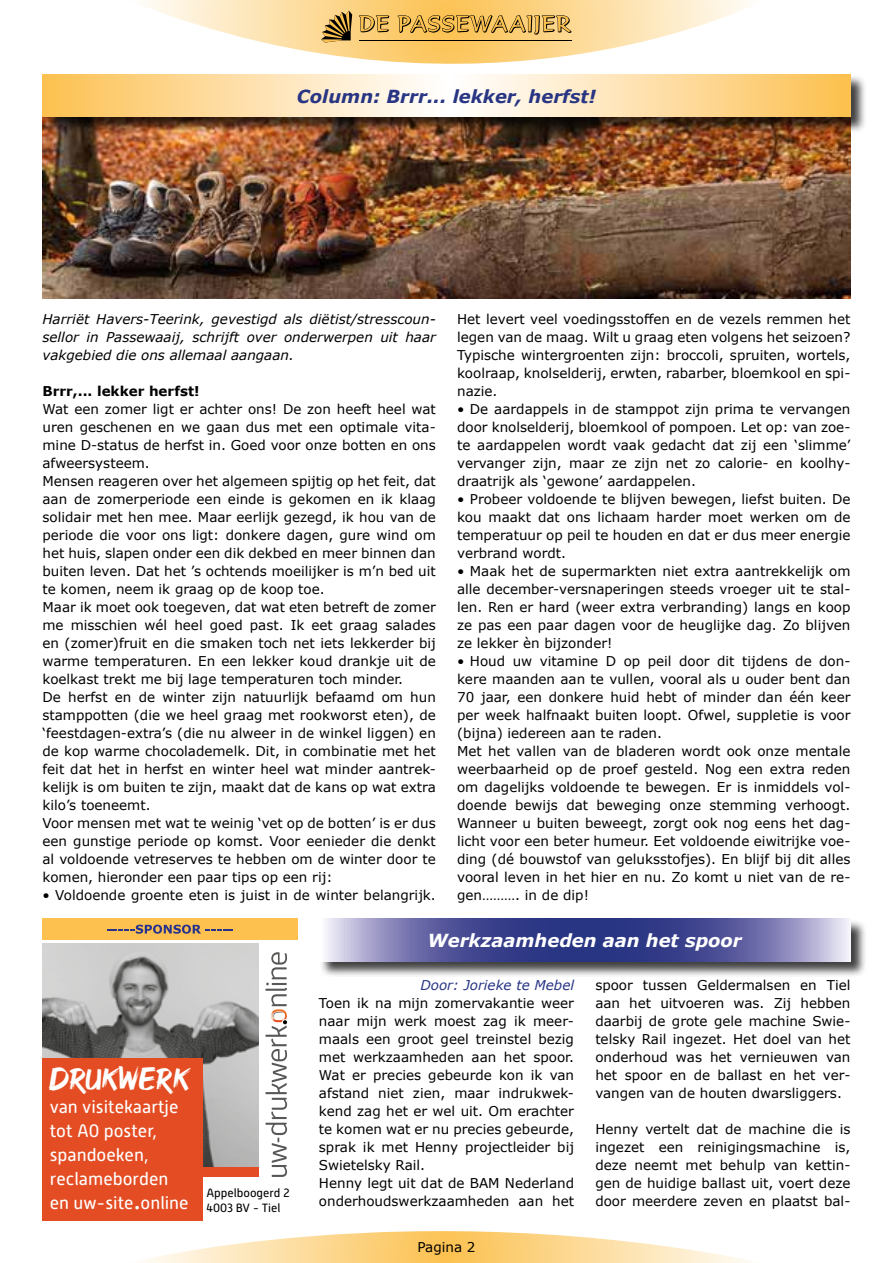
<style>
.page{position:relative;width:893px;height:1263px;background:#fff}
.page>*{position:absolute;margin:0;border:0;box-sizing:border-box;transform-origin:0 0}
.t1{font:31.5px "GOODBRUSH";color:#fff}
.t2{font:18px/24px "Alwyn New Rounded";color:#fff}
.t3{font:italic 700 18px "Verdana";color:#283583}
.t4{font:italic 700 18px "Verdana";color:#fff}
.t5{font:13.5px/18px "Verdana";color:#000;text-align:justify}
.t6{font:italic 13.5px/18px "Verdana";color:#000;text-align:justify}
.t7{font:700 13.5px "Verdana";color:#000}
.t8{font:italic 13.5px "Verdana";color:#283583}
.t9{font:12px/14.4px "Alwyn New";color:#000}
.s1{font-size:30px}
</style>
<div class="page">
<svg style="left:144px;top:1231px;width:606px;height:31px"></svg>
<hr style="left:128px;top:1262px;width:637px;height:1px;background:#fcc14f">
<svg style="left:145px;top:0;width:604px;height:64px"></svg>
<img style="left:43px;top:944px;width:216px;height:223px">
<svg style="left:265px;top:952px;width:22px;height:225px"></svg>
<div style="left:43px;top:1058px;width:160px;height:162px;background:#e44d23"></div>
<div style="left:203px;top:1167px;width:56px;height:10px;background:#e44d23"></div>
<div style="left:43px;top:918px;width:255px;height:22px;background:#fcc14f"></div>
<svg style="left:107px;top:925px;width:126px;height:9px"></svg>
<div style="left:319px;top:919px;width:548px;height:59px;background:#000;opacity:.75"></div>
<svg style="left:319px;top:918px;width:531px;height:43px;background:#6468a5"></svg>
<img style="left:43px;top:134px;width:807px;height:164px">
<div style="left:43px;top:75px;width:824px;height:59px;background:#000;opacity:.75"></div>
<svg style="left:43px;top:74px;width:807px;height:43px;background:#fedfaa"></svg>
<h2 class="t3" style="left:297px;top:83px;width:301px">Column: Brrr... lekker, herfst!</h2>
<p class="t6" style="left:43px;top:310px;width:395px">Harriët Havers-Teerink, gevestigd als diëtist/stresscoun&shy;sellor in Passewaaij, schrijft over onderwerpen uit haar vakgebied die ons allemaal aangaan.</p>
<p class="t7" style="left:43px;top:382px;width:159px">Brrr,... lekker herfst!</p>
<p class="t5" style="left:43px;top:400px;width:395px;text-align:left">Wat een zomer ligt er achter ons! De zon heeft heel wat uren geschenen en we gaan dus met een optimale vita&shy;mine D-status de herfst in. Goed voor onze botten en ons afweersysteem.<br>Mensen reageren over het algemeen spijtig op het feit, dat aan de zomerperiode een einde is gekomen en ik klaag solidair met hen mee. Maar eerlijk gezegd, ik hou van de periode die voor ons ligt: donkere dagen, gure wind om het huis, slapen onder een dik dekbed en meer binnen dan buiten leven. Dat het ’s ochtends moeilijker is m’n bed uit te komen, neem ik graag op de koop toe.<br>Maar ik moet ook toegeven, dat wat eten betreft de zomer me misschien wél heel goed past. Ik eet graag salades en (zomer)fruit en die smaken toch net iets lekkerder bij warme temperaturen. En een lekker koud drankje uit de koelkast trekt me bij lage temperaturen toch minder.<br>De herfst en de winter zijn natuurlijk befaamd om hun stamppotten (die we heel graag met rookworst eten), de ‘feestdagen-extra’s (die nu alweer in de winkel liggen) en de kop warme chocolademelk. Dit, in combinatie met het feit dat het in herfst en winter heel wat minder aantrek&shy;kelijk is om buiten te zijn, maakt dat de kans op wat extra kilo’s toeneemt.<br>Voor mensen met wat te weinig ‘vet op de botten’ is er dus een gunstige periode op komst. Voor eenieder die denkt al voldoende vetreserves te hebben om de winter door te komen, hieronder een paar tips op een rij:</p>
<p class="t5" style="left:43px;top:886px;width:395px">• Voldoende groente eten is juist in de winter belangrijk.</p>
<p class="t5" style="left:457px;top:310px;width:395px">Het levert veel voedingsstoffen en de vezels remmen het legen van de maag. Wilt u graag eten volgens het seizoen?<br>Typische wintergroenten zijn: broccoli, spruiten, wortels, koolraap, knolselderij, erwten, rabarber, bloemkool en spi&shy;nazie.</p>
<p class="t5" style="left:457px;top:400px;width:395px">• De aardappels in de stamppot zijn prima te vervangen door knolselderij, bloemkool of pompoen. Let op: van zoe&shy;te aardappelen wordt vaak gedacht dat zij een ‘slimme’ vervanger zijn, maar ze zijn net zo calorie- en koolhy&shy;draatrijk als ‘gewone’ aardappelen.</p>
<p class="t5" style="left:457px;top:490px;width:395px">• Probeer voldoende te blijven bewegen, liefst buiten. De kou maakt dat ons lichaam harder moet werken om de temperatuur op peil te houden en dat er dus meer energie verbrand wordt.</p>
<p class="t5" style="left:457px;top:562px;width:395px">• Maak het de supermarkten niet extra aantrekkelijk om alle december-versnaperingen steeds vroeger uit te stal&shy;len. Ren er hard (weer extra verbranding) langs en koop ze pas een paar dagen voor de heuglijke dag. Zo blijven ze lekker èn bijzonder!</p>
<p class="t5" style="left:457px;top:652px;width:395px;text-align:left">• Houd uw vitamine D op peil door dit tijdens de don&shy;kere maanden aan te vullen, vooral als u ouder bent dan 70 jaar, een donkere huid hebt of minder dan één keer per week halfnaakt buiten loopt. Ofwel, suppletie is voor (bijna) iedereen aan te raden.<br>Met het vallen van de bladeren wordt ook onze mentale weerbaarheid op de proef gesteld. Nog een extra reden om dagelijks voldoende te bewegen. Er is inmiddels vol&shy;doende bewijs dat beweging onze stemming verhoogt.<br>Wanneer u buiten beweegt, zorgt ook nog eens het dag&shy;licht voor een beter humeur. Eet voldoende eiwitrijke voe&shy;ding (dé bouwstof van geluksstofjes). En blijf bij dit alles vooral leven in het hier en nu. Zo komt u niet van de re&shy;gen………. in de dip!</p>
<h1 class="t1" style="left:50px;top:1060px;width:142px">DRUKWERK</h1>
<h2 class="t2" style="left:50px;top:1094px;width:140px">van visitekaartje tot A0 poster, spandoeken, reclameborden en uw-site<span class="s1">.</span>online</h2>
<p class="t9" style="left:206px;top:1186px;width:85px">Appelboogerd 2<br>4003 BV - Tiel</p>
<h2 class="t4" style="left:427px;top:927px;width:316px">Werkzaamheden aan het spoor</h2>
<p class="t8" style="left:420px;top:976px;width:155px">Door: Jorieke te Mebel</p>
<p class="t5" style="left:319px;top:994px;width:257px;text-align:left">Toen ik na mijn zomervakantie weer naar mijn werk moest zag ik meer&shy;maals een groot geel treinstel bezig met werkzaamheden aan het spoor.<br>Wat er precies gebeurde kon ik van afstand niet zien, maar indrukwek&shy;kend zag het er wel uit. Om erachter te komen wat er nu precies gebeurde, sprak ik met Henny projectleider bij Swietelsky Rail.<br>Henny legt uit dat de BAM Nederland onderhoudswerkzaamheden aan het</p>
<p class="t5" style="left:417px;top:1238px;width:60px">Pagina 2</p>
<p class="t5" style="left:595px;top:976px;width:257px">spoor tussen Geldermalsen en Tiel aan het uitvoeren was. Zij hebben daarbij de grote gele machine Swie&shy;telsky Rail ingezet. Het doel van het onderhoud was het vernieuwen van het spoor en de ballast en het ver&shy;vangen van de houten dwarsliggers.</p>
<p class="t5" style="left:595px;top:1120px;width:257px">Henny vertelt dat de machine die is ingezet een reinigingsmachine is, deze neemt met behulp van kettin&shy;gen de huidige ballast uit, voert deze door meerdere zeven en plaatst bal-</p>
</div>
